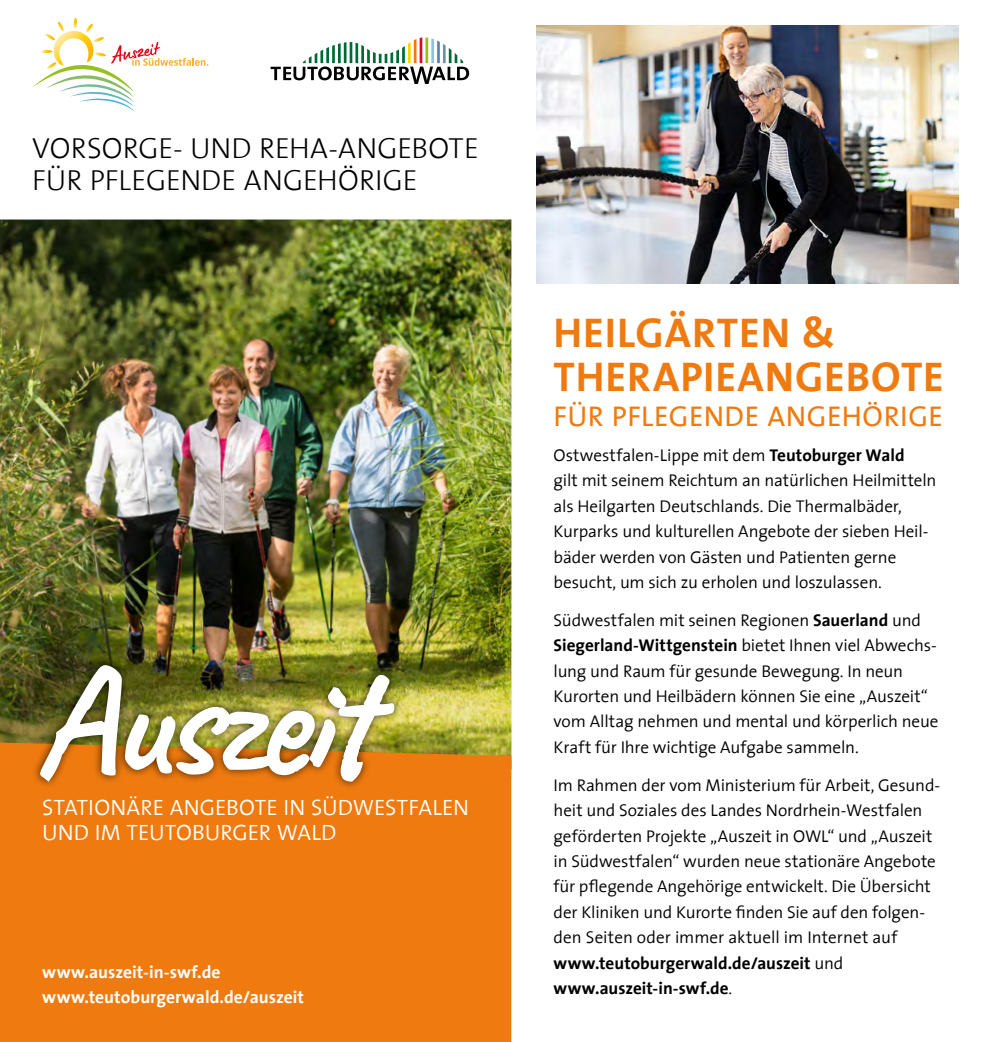
<style>
.page{position:relative;width:983px;height:1042px;background:#fff}
.page>*{position:absolute;margin:0;border:0;box-sizing:border-box;transform-origin:0 0}
.t1{font:700 154.7px "Caveat";letter-spacing:-.035em;color:#fff}
.t2{font:700 42px/43.8px "The Sans";letter-spacing:.02em;color:#ef7b10}
.t3{font:300 29.4px/32.2px "The Sans";color:#000}
.t4{font:28.88px "The Sans";letter-spacing:.015em;color:#ef7b10}
.t5{font:300 22.4px/25.2px "The Sans";letter-spacing:.005em;color:#fff}
.t6{font:700 17.5px/24.5px "The Sans";color:#fff}
.t7{font:300 17.15px/25.4px "The Sans";letter-spacing:-.005em;color:#000}
.s1{font-weight:700}
</style>
<div class="page">
<img style="left:0;top:220px;width:511px;height:522px">
<div style="left:0;top:742px;width:511px;height:300px;background:#ef7b10"></div>
<div style="left:31px;top:656px;width:372px;height:134px;background:#000;opacity:.75"></div>
<svg style="left:32px;top:18px;width:176px;height:94px"></svg>
<svg style="left:270px;top:37px;width:199px;height:47px"></svg>
<img style="left:536px;top:25px;width:421px;height:258px">
<h3 class="t3" style="left:32px;top:130px;width:448px">VORSORGE- UND REHA-ANGEBOTE<br>FÜR PFLEGENDE ANGEHÖRIGE</h3>
<h1 class="t1" style="left:34px;top:621px;width:341px">Auszeit</h1>
<h3 class="t5" style="left:42px;top:794px;width:428px">STATIONÄRE ANGEBOTE IN SÜDWESTFALEN<br>UND IM TEUTOBURGER WALD</h3>
<p class="t6" style="left:42px;top:960px;width:263px">www.auszeit-in-swf.de www.teutoburgerwald.de/auszeit</p>
<h2 class="t2" style="left:553px;top:310px;width:392px">HEILGÄRTEN &amp;<br>THERAPIEANGEBOTE</h2>
<h3 class="t4" style="left:553px;top:392px;width:391px">FÜR PFLEGENDE ANGEHÖRIGE</h3>
<p class="t7" style="left:553px;top:442px;width:384px">Ostwestfalen-Lippe mit dem <span class="s1">Teutoburger Wald<br></span>gilt mit seinem Reichtum an natürlichen Heilmitteln als Heilgarten Deutschlands. Die Thermalbäder, Kurparks und kulturellen Angebote der sieben Heil&shy;bäder werden von Gästen und Patienten gerne besucht, um sich zu erholen und loszulassen.</p>
<p class="t7" style="left:553px;top:607px;width:386px">Südwestfalen mit seinen Regionen <span class="s1">Sauerland</span> und <span class="s1">Siegerland-Wittgenstein</span> bietet Ihnen viel Abwechs&shy;lung und Raum für gesunde Bewegung. In neun Kurorten und Heilbädern können Sie eine „Auszeit“ vom Alltag nehmen und mental und körperlich neue Kraft für Ihre wichtige Aufgabe sammeln.</p>
<p class="t7" style="left:553px;top:772px;width:388px">Im Rahmen der vom Ministerium für Arbeit, Gesund&shy;heit und Soziales des Landes Nordrhein-Westfalen geförderten Projekte „Auszeit in OWL“ und „Auszeit in Südwestfalen“ wurden neue stationäre Angebote für pflegende Angehörige entwickelt. Die Übersicht der Kliniken und Kurorte finden Sie auf den folgen&shy;den Seiten oder immer aktuell im Internet auf <span class="s1">www.teutoburgerwald.de/auszeit</span> und <span class="s1">www.auszeit-in-swf.de</span>.</p>
</div>
